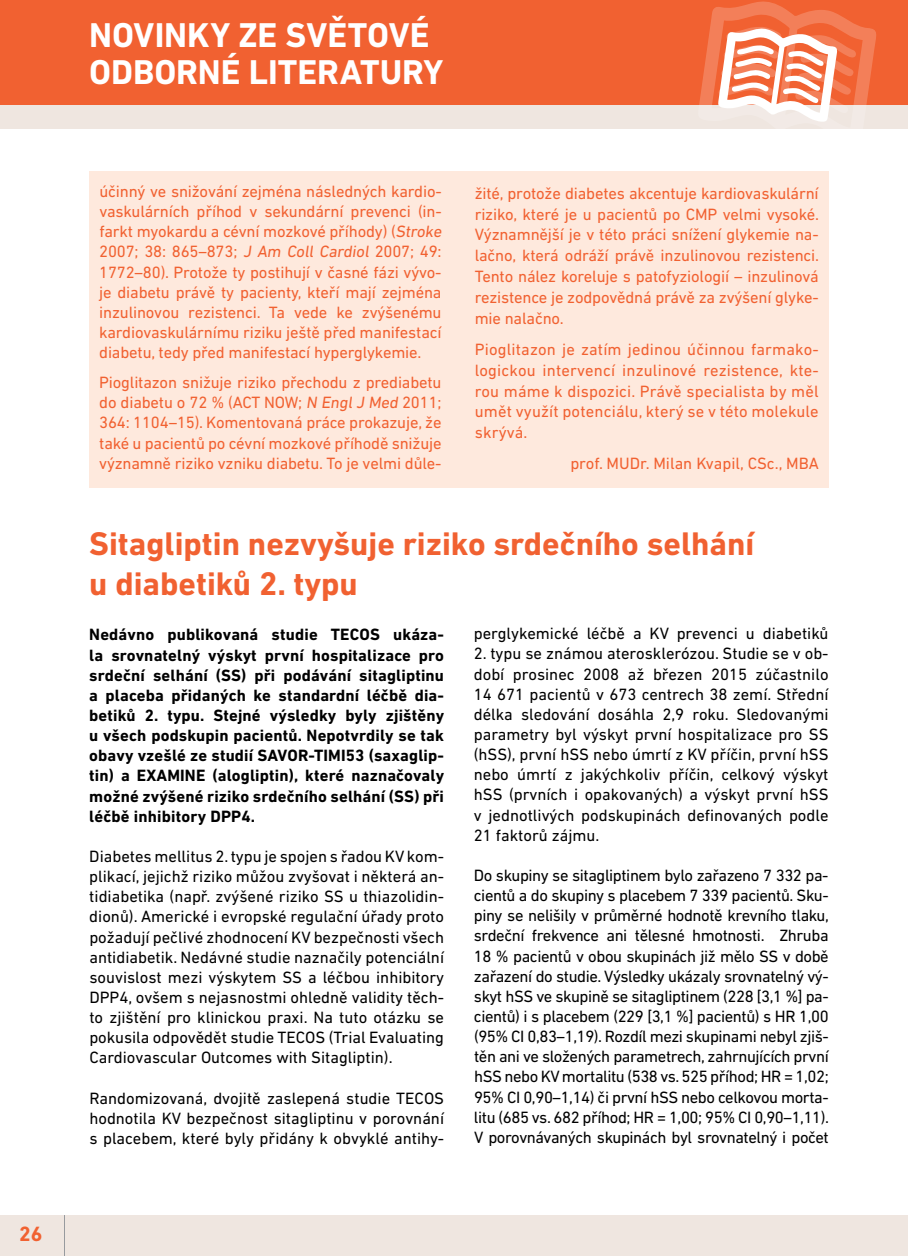
<style>
.page{position:relative;width:908px;height:1256px;background:#fff}
.page>*{position:absolute;margin:0;border:0;box-sizing:border-box;transform-origin:0 0}
.t1{font:700 35px/36.8px "DIN Next LT Pro";color:#fff}
.t2{font:700 33.25px/39.9px "DIN Next LT Pro";color:#f16131}
.t3{font:700 21px "DIN Next LT Pro";color:#f16131}
.t4{font:16.62px/20.1px "DIN Next LT Pro";color:#000;text-align:justify}
.t5{font:16.62px/20.1px "DIN Next LT Pro";letter-spacing:-.01em;color:#f16131;text-align:justify}
.t6{font:700 16.62px/20.1px "DIN Next LT Pro";letter-spacing:.01em;color:#000;text-align:justify}
</style>
<div class="page">
<div style="left:0;top:0;width:908px;height:129px;background:#efe6e0"></div>
<div style="left:0;top:0;width:908px;height:104px;background:#f16131"></div>
<div style="left:0;top:1214px;width:908px;height:41px;background:#efe6e0"></div>
<hr style="left:64px;top:1214px;width:1px;height:41px;background:#979a9e">
<svg style="left:697px;top:1px;width:181px;height:121px"></svg>
<div style="left:89px;top:171px;width:739px;height:316px;background:#fee9dd"></div>
<p class="t3" style="left:19px;top:1221px;width:25px">26</p>
<h1 class="t1" style="left:89px;top:16px;width:355px">NOVINKY ZE SVĚTOVÉ<br>ODBORNÉ LITERaTURY</h1>
<p class="t5" style="left:99px;top:181px;width:346px;text-align:left">účinný ve snižování zejména následných kardio&shy;vaskulárních příhod v sekundární prevenci (in&shy;farkt myokardu a cévní mozkové příhody) (Stroke 2007; 38: 865–873; J Am Coll Cardiol 2007; 49:<br>1772–80). Protože ty postihují v časné fázi vývo&shy;je diabetu právě ty pacienty, kteří mají zejména inzulinovou rezistenci. Ta vede ke zvýšenému kardiovaskulárnímu riziku ještě před manifestací diabetu, tedy před manifestací hyperglykemie.</p>
<p class="t5" style="left:99px;top:372px;width:344px">Pioglitazon snižuje riziko přechodu z prediabetu do diabetu o 72 % (ACT NOW; NEnglJMed2011; 364: 1104–15). Komentovaná práce prokazuje, že také u pacientů po cévní mozkové příhodě snižuje významně riziko vzniku diabetu. To je velmi důle-</p>
<p class="t5" style="left:475px;top:182px;width:346px;line-height:20.8px">žité, protože diabetes akcentuje kardiovaskulární riziko, které je u pacientů po CMP velmi vysoké.<br>Významnější je v této práci snížení glykemie na&shy;lačno, která odráží právě inzulinovou rezistenci.<br>Tento nález koreluje s patofyziologií – inzulinová rezistence je zodpovědná právě za zvýšení glyke&shy;mie nalačno.</p>
<p class="t5" style="left:475px;top:338px;width:345px;line-height:20.8px">Pioglitazon je zatím jedinou účinnou farmako&shy;logickou intervencí inzulinové rezistence, kte&shy;rou máme k dispozici. Právě specialista by měl umět využít potenciálu, který se v této molekule skrývá.</p>
<p class="t5" style="left:570px;top:453px;width:250px">prof. MUDr. Milan Kvapil, CSc., MBA</p>
<h2 class="t2" style="left:89px;top:523px;width:666px">Sitagliptin nezvyšuje riziko srdečního selhání u diabetiků 2. typu</h2>
<p class="t4" style="left:474px;top:623px;width:356px">perglykemické léčbě a KV prevenci u diabetiků</p>
<p class="t4" style="left:474px;top:643px;width:356px">2. typu se známou aterosklerózou. Studie se v ob&shy;dobí prosinec 2008 až březen 2015 zúčastnilo 14 671 pacientů v 673 centrech 38 zemí. Střední délka sledování dosáhla 2,9 roku. Sledovanými parametry byl výskyt první hospitalizace pro SS (hSS), první hSS nebo úmrtí z KV příčin, první hSS nebo úmrtí z jakýchkoliv příčin, celkový výskyt hSS (prvních i opakovaných) a výskyt první hSS v jednotlivých podskupinách definovaných podle 21 faktorů zájmu.</p>
<p class="t4" style="left:474px;top:864px;width:357px">Do skupiny se sitagliptinem bylo zařazeno 7 332 pa&shy;cientů a do skupiny s placebem 7 339 pacientů. Sku&shy;piny se nelišily v průměrné hodnotě krevního tlaku, srdeční frekvence ani tělesné hmotnosti. Zhruba 18 % pacientů v obou skupinách již mělo SS v době zařazení do studie. Výsledky ukázaly srovnatelný vý&shy;skyt hSS ve skupině se sitagliptinem (228 [3,1 %] pa&shy;cientů) i s placebem (229 [3,1 %] pacientů) s HR 1,00 (95% CI 0,83–1,19). Rozdíl mezi skupinami nebyl zjiš&shy;těn ani ve složených parametrech, zahrnujících první hSS nebo KVmortalitu (538 vs.525 příhod; HR = 1,02; 95% CI 0,90–1,14) či první hSS nebo celkovou morta&shy;litu (685 vs. 682 příhod; HR = 1,00; 95% CI 0,90–1,11).<br>V porovnávaných skupinách byl srovnatelný i počet</p>
<p class="t6" style="left:89px;top:624px;width:356px">Nedávno publikovaná studie TECOS ukáza&shy;la srovnatelný výskyt první hospitalizace pro srdeční selhání (SS) při podávání sitagliptinu a placeba přidaných ke standardní léčbě dia&shy;betiků 2. typu. Stejné výsledky byly zjištěny u všech podskupin pacientů. Nepotvrdily se tak obavy vzešlé ze studií SAVOR-TI MI53 (saxaglip&shy;tin) a EXAMINE (alogliptin), které naznačovaly možné zvýšené riziko srdečního selhání (SS) při léčbě inhibitory DPP4.</p>
<p class="t4" style="left:89px;top:845px;width:356px">Diabetes mellitus 2.typu je spojen s řadou KVkom&shy;plikací, jejichž riziko můžou zvyšovat i některá an&shy;tidiabetika (např. zvýšené riziko SS u thiazolidin&shy;dionů). Americké i evropské regulační úřady proto požadují pečlivé zhodnocení KV bezpečnosti všech antidiabetik. Nedávné studie naznačily potenciální souvislost mezi výskytem SS a léčbou inhibitory DPP4, ovšem s nejasnostmi ohledně validity těch&shy;to zjištění pro klinickou praxi. Na tuto otázku se pokusila odpovědět studie TECOS (Trial Evaluating Cardiovascular Outcomes with Sitagliptin).</p>
<p class="t4" style="left:89px;top:1087px;width:356px">Randomizovaná, dvojitě zaslepená studie TECOS hodnotila KV bezpečnost sitagliptinu v porovnání s placebem, které byly přidány k obvyklé antihy-</p>
</div>
